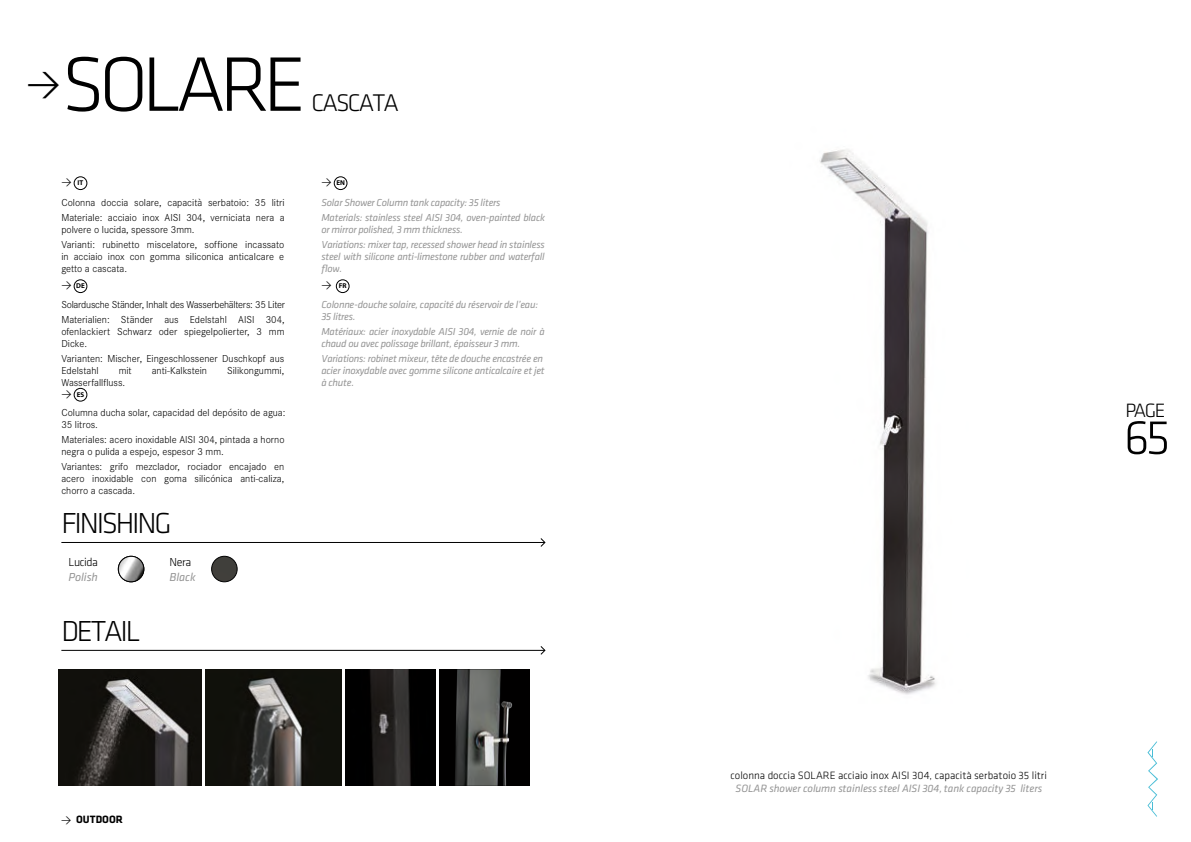
<style>
.page{position:relative;width:1191px;height:842px;background:#fff}
.page>*{position:absolute;margin:0;border:0;box-sizing:border-box;transform-origin:0 0}
.t1{font:300 80px "Klavika";letter-spacing:-.075em;color:#000}
.t2{font:300 50px "Klavika";color:#000}
.t3{font:33.4px "DIN";color:#000}
.t4{font:300 30px "Klavika";letter-spacing:-.075em;color:#000}
.t5{font:300 25px "Klavika";letter-spacing:-.075em;color:#000}
.t6{font:300 20px "Klavika";color:#000}
.t7{font:italic 12px "Klavika";letter-spacing:-.01em;color:#959595}
.t8{font:300 12px "Klavika";letter-spacing:-.04em;color:#000}
.t9{font:300 11px "Klavika";color:#000}
.t10{font:italic 11px "Klavika";letter-spacing:-.005em;color:#959595}
.t11{font:700 11px "Klavika";color:#000}
.t12{font:300 10.5px/12px "Corporate S";color:#000}
.t13{font:italic 10.5px/12px "Klavika";letter-spacing:-.025em;color:#959595}
.t14{font:300 10.5px/15px "Corporate S";letter-spacing:-.025em;color:#000}
.t15{font:10px "DIN";color:#000}
.t16{font:700 7px "Myriad";color:#000}
.s1{font-family:"DIN";font-weight:400;font-size:10px}
</style>
<div class="page">
<img style="left:819px;top:149px;width:117px;height:546px">
<svg style="left:1147px;top:741px;width:11px;height:76px"></svg>
<img style="left:58px;top:669px;width:144px;height:117px">
<img style="left:206px;top:669px;width:135px;height:117px">
<div style="left:74px;top:177px;width:13px;height:13px;border:1px solid #000;border-radius:50%"></div>
<div style="left:334px;top:177px;width:13px;height:13px;border:1px solid #000;border-radius:50%"></div>
<div style="left:74px;top:280px;width:13px;height:13px;border:1px solid #000;border-radius:50%"></div>
<div style="left:336px;top:280px;width:13px;height:13px;border:1px solid #000;border-radius:50%"></div>
<div style="left:74px;top:388px;width:13px;height:13px;border:1px solid #000;border-radius:50%"></div>
<hr style="left:61px;top:542px;width:484px;height:1px;background:#000">
<svg style="left:540px;top:538px;width:5px;height:9px"></svg>
<hr style="left:61px;top:650px;width:484px;height:1px;background:#000">
<svg style="left:540px;top:646px;width:5px;height:9px"></svg>
<svg style="left:212px;top:556px;width:25px;height:26px"></svg>
<div style="left:211px;top:556px;width:26px;height:26px;border:1px solid #000;border-radius:50%"></div>
<svg style="left:118px;top:556px;width:26px;height:26px"></svg>
<div style="left:118px;top:556px;width:26px;height:26px;border:1px solid #000;border-radius:50%"></div>
<img style="left:345px;top:669px;width:91px;height:117px">
<div style="left:439px;top:669px;width:90px;height:117px;background:#010000"></div>
<img style="left:455px;top:669px;width:57px;height:117px">
<h3 class="t3" style="left:27px;top:62px;width:36px">&gt;</h3>
<h1 class="t1" style="left:61px;top:41px;width:246px">SOLARE</h1>
<h3 class="t5" style="left:311px;top:89px;width:89px">CASCATA</h3>
<p class="t15" style="left:321px;top:175px;width:12px">&gt;</p>
<p class="t15" style="left:61px;top:175px;width:12px">&gt;</p>
<p class="t16" style="left:78px;top:179px;width:7px">IT</p>
<p class="t16" style="left:336px;top:179px;width:10px">EN</p>
<p class="t12" style="left:61px;top:195px;width:225px;line-height:15px">Colonna doccia solare, capacità serbatoio: 35 litri<br>Materiale: acciaio inox AISI 304, verniciata nera a</p>
<p class="t12" style="left:61px;top:222px;width:224px;line-height:15px">polvere o lucida, spessore 3mm.<br>Varianti: rubinetto miscelatore, soffione incassato</p>
<p class="t12" style="left:61px;top:250px;width:224px">in acciaio inox con gomma siliconica anticalcare e getto a cascata.</p>
<p class="t13" style="left:321px;top:195px;width:225px;line-height:15px">Solar Shower Column tank capacity: 35 liters<br>Materials: stainless steel AISI 304, oven-painted black</p>
<p class="t13" style="left:321px;top:222px;width:225px;line-height:15px">or mirror polished, 3 mm thickness.<br>Variations: mixer tap, recessed shower head in stainless</p>
<p class="t13" style="left:321px;top:251px;width:225px">steel with silicone anti-limestone rubber and waterfall flow.</p>
<p class="t15" style="left:61px;top:278px;width:12px">&gt;</p>
<p class="t15" style="left:321px;top:278px;width:12px">&gt;</p>
<p class="t16" style="left:76px;top:282px;width:10px">DE</p>
<p class="t16" style="left:339px;top:282px;width:9px">FR</p>
<p class="t14" style="left:61px;top:297px;width:225px">Solardusche Ständer, Inhalt des Wasserbehälters: 35 Liter<br>Materialien: Ständer aus Edelstahl AISI 304,</p>
<p class="t12" style="left:61px;top:325px;width:225px">ofenlackiert Schwarz oder spiegelpolierter, 3 mm<br>Dicke.</p>
<p class="t12" style="left:61px;top:352px;width:224px">Varianten: Mischer, Eingeschlossener Duschkopf aus<br>Edelstahl</p>
<p class="t12" style="left:119px;top:364px;width:15px">mit</p>
<p class="t12" style="left:152px;top:364px;width:57px">anti-Kalkstein</p>
<p class="t12" style="left:227px;top:364px;width:59px">Silikongummi,</p>
<p class="t12" style="left:61px;top:376px;width:65px">Wasserfallfluss.</p>
<p class="t15" style="left:61px;top:387px;width:12px">&gt;</p>
<p class="t16" style="left:77px;top:391px;width:9px">ES</p>
<p class="t12" style="left:61px;top:406px;width:226px">Columna ducha solar, capacidad del depósito de agua:<br>35 litros.</p>
<p class="t12" style="left:61px;top:433px;width:225px">Materiales: acero inoxidable AISI 304, pintada a horno negra o pulida a espejo, espesor 3 mm.</p>
<p class="t12" style="left:61px;top:460px;width:224px;text-align:justify">Variantes: grifo mezclador, rociador encajado en acero inoxidable con goma silicónica anti-caliza, chorro a cascada.</p>
<h3 class="t4" style="left:61px;top:506px;width:112px">FINISHING</h3>
<p class="t8" style="left:69px;top:556px;width:31px">Lucida</p>
<p class="t7" style="left:69px;top:570px;width:31px">Polish</p>
<h3 class="t4" style="left:61px;top:614px;width:81px">DETAIL</h3>
<p class="t8" style="left:169px;top:556px;width:23px">Nera</p>
<p class="t7" style="left:169px;top:570px;width:28px">Black</p>
<p class="t13" style="left:321px;top:299px;width:218px">Colonne-douche solaire, capacité du réservoir de l’eau:<br>35 litres.</p>
<p class="t13" style="left:321px;top:326px;width:225px">Matériaux: acier inoxydable AISI 304, vernie de noir à chaud ou avec polissage brillant, épaisseur 3 mm.</p>
<p class="t13" style="left:321px;top:353px;width:225px">Variations: robinet mixeur, tête de douche encastrée en acier inoxydable avec gomme silicone anticalcaire et jet à chute.</p>
<p class="t11" style="left:61px;top:813px;width:63px"><span class="s1">&gt;</span> OUTDOOR</p>
<h3 class="t6" style="left:1125px;top:399px;width:41px">PAGE</h3>
<h2 class="t2" style="left:1123px;top:410px;width:48px">65</h2>
<p class="t9" style="left:730px;top:769px;width:318px">colonna doccia SOLARE acciaio inox AISI 304, capacità serbatoio 35 litri</p>
<p class="t10" style="left:735px;top:782px;width:308px">SOLAR shower column stainless steel AISI 304, tank capacity 35 liters</p>
</div>
